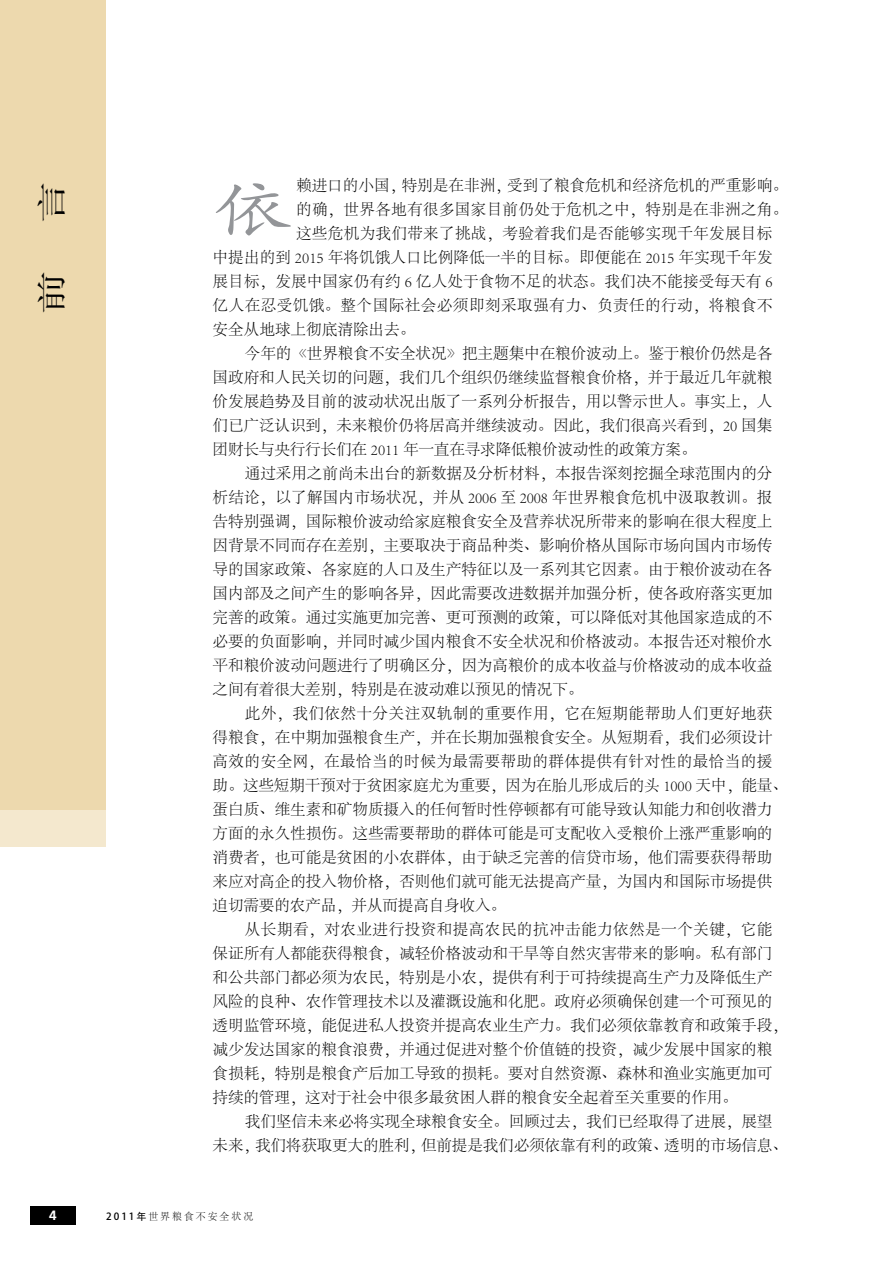
<style>
.page{position:relative;width:893px;height:1263px;background:#fff}
.page>*{position:absolute;margin:0;border:0;box-sizing:border-box;transform-origin:0 0}
.t1{font:63.6px "Adobe Kaiti Std";color:#939598;scale:1.25 1}
.t2{font:30px "Sim Sun";color:#000;scale:1.5 1}
.t3{font:300 15.6px "Adobe Song Std";letter-spacing:-.005em;color:#000}
.t4{font:300 15.6px "Adobe Song Std";letter-spacing:.03em;color:#000}
.t5{font:300 15.6px "Adobe Song Std";letter-spacing:.02em;color:#000}
.t6{font:300 15.6px "Adobe Song Std";letter-spacing:.025em;color:#000}
.t7{font:700 13.5px "Frutiger LT Std";color:#fff}
.t8{font:300 9.9px "Adobe Song Std";letter-spacing:.2em;color:#000}
.s1{font-family:"Adobe Heiti Std";font-weight:400}
</style>
<div class="page">
<div style="left:0;top:0;width:105px;height:846px;background:#edd9ae"></div>
<div style="left:0;top:810px;width:105px;height:36px;background:#f4e8ce"></div>
<div style="left:30px;top:1206px;width:45px;height:18px;background:#000"></div>
<h2 class="t2" style="left:36px;top:225px;width:31px;rotate:-90deg">言</h2>
<h2 class="t2" style="left:36px;top:315px;width:31px;rotate:-90deg">前</h2>
<h1 class="t1" style="left:213px;top:171px;width:65px">依</h1>
<p class="t3" style="left:296px;top:177px;width:493px">赖进口的小国，特别是在非洲，受到了粮食危机和经济危机的严重影响。</p>
<p class="t5" style="left:296px;top:201px;width:494px">的确，世界各地有很多国家目前仍处于危机之中，特别是在非洲之角。</p>
<p class="t5" style="left:296px;top:225px;width:478px">这些危机为我们带来了挑战，考验着我们是否能够实现千年发展目标</p>
<p class="t3" style="left:213px;top:249px;width:561px">中提出的到 2015 年将饥饿人口比例降低一半的目标。即便能在 2015 年实现千年发</p>
<p class="t3" style="left:213px;top:273px;width:561px">展目标，发展中国家仍有约 6 亿人处于食物不足的状态。我们决不能接受每天有 6</p>
<p class="t4" style="left:213px;top:297px;width:562px">亿人在忍受饥饿。整个国际社会必须即刻采取强有力、负责任的行动，将粮食不</p>
<p class="t3" style="left:213px;top:321px;width:204px">安全从地球上彻底清除出去。</p>
<p class="t3" style="left:245px;top:345px;width:529px">今年的《世界粮食不安全状况》把主题集中在粮价波动上。鉴于粮价仍然是各</p>
<p class="t3" style="left:213px;top:369px;width:561px">国政府和人民关切的问题，我们几个组织仍继续监督粮食价格，并于最近几年就粮</p>
<p class="t3" style="left:213px;top:393px;width:561px">价发展趋势及目前的波动状况出版了一系列分析报告，用以警示世人。事实上，人</p>
<p class="t3" style="left:213px;top:417px;width:561px">们已广泛认识到，未来粮价仍将居高并继续波动。因此，我们很高兴看到，20 国集</p>
<p class="t3" style="left:213px;top:441px;width:486px">团财长与央行行长们在 2011 年一直在寻求降低粮价波动性的政策方案。</p>
<p class="t3" style="left:245px;top:465px;width:529px">通过采用之前尚未出台的新数据及分析材料，本报告深刻挖掘全球范围内的分</p>
<p class="t3" style="left:213px;top:489px;width:561px">析结论，以了解国内市场状况，并从 2006 至 2008 年世界粮食危机中汲取教训。报</p>
<p class="t3" style="left:213px;top:513px;width:561px">告特别强调，国际粮价波动给家庭粮食安全及营养状况所带来的影响在很大程度上</p>
<p class="t3" style="left:213px;top:537px;width:561px">因背景不同而存在差别，主要取决于商品种类、影响价格从国际市场向国内市场传</p>
<p class="t3" style="left:213px;top:561px;width:561px">导的国家政策、各家庭的人口及生产特征以及一系列其它因素。由于粮价波动在各</p>
<p class="t3" style="left:213px;top:585px;width:561px">国内部及之间产生的影响各异，因此需要改进数据并加强分析，使各政府落实更加</p>
<p class="t3" style="left:213px;top:609px;width:561px">完善的政策。通过实施更加完善、更可预测的政策，可以降低对其他国家造成的不</p>
<p class="t3" style="left:213px;top:633px;width:561px">必要的负面影响，并同时减少国内粮食不安全状况和价格波动。本报告还对粮价水</p>
<p class="t3" style="left:213px;top:657px;width:561px">平和粮价波动问题进行了明确区分，因为高粮价的成本收益与价格波动的成本收益</p>
<p class="t3" style="left:213px;top:681px;width:372px">之间有着很大差别，特别是在波动难以预见的情况下。</p>
<p class="t4" style="left:245px;top:705px;width:529px">此外，我们依然十分关注双轨制的重要作用，它在短期能帮助人们更好地获</p>
<p class="t3" style="left:213px;top:729px;width:562px">得粮食，在中期加强粮食生产，并在长期加强粮食安全。从短期看，我们必须设计</p>
<p class="t6" style="left:213px;top:753px;width:561px">高效的安全网，在最恰当的时候为最需要帮助的群体提供有针对性的最恰当的援</p>
<p class="t3" style="left:213px;top:777px;width:577px">助。这些短期干预对于贫困家庭尤为重要，因为在胎儿形成后的头 1000 天中，能量、</p>
<p class="t3" style="left:213px;top:801px;width:561px">蛋白质、维生素和矿物质摄入的任何暂时性停顿都有可能导致认知能力和创收潜力</p>
<p class="t3" style="left:213px;top:825px;width:561px">方面的永久性损伤。这些需要帮助的群体可能是可支配收入受粮价上涨严重影响的</p>
<p class="t3" style="left:213px;top:849px;width:561px">消费者，也可能是贫困的小农群体，由于缺乏完善的信贷市场，他们需要获得帮助</p>
<p class="t3" style="left:213px;top:873px;width:561px">来应对高企的投入物价格，否则他们就可能无法提高产量，为国内和国际市场提供</p>
<p class="t3" style="left:213px;top:897px;width:295px">迫切需要的农产品，并从而提高自身收入。</p>
<p class="t4" style="left:245px;top:921px;width:529px">从长期看，对农业进行投资和提高农民的抗冲击能力依然是一个关键，它能</p>
<p class="t3" style="left:213px;top:945px;width:561px">保证所有人都能获得粮食，减轻价格波动和干旱等自然灾害带来的影响。私有部门</p>
<p class="t3" style="left:213px;top:969px;width:561px">和公共部门都必须为农民，特别是小农，提供有利于可持续提高生产力及降低生产</p>
<p class="t3" style="left:213px;top:993px;width:561px">风险的良种、农作管理技术以及灌溉设施和化肥。政府必须确保创建一个可预见的</p>
<p class="t3" style="left:213px;top:1017px;width:577px">透明监管环境，能促进私人投资并提高农业生产力。我们必须依靠教育和政策手段，</p>
<p class="t3" style="left:213px;top:1041px;width:561px">减少发达国家的粮食浪费，并通过促进对整个价值链的投资，减少发展中国家的粮</p>
<p class="t3" style="left:213px;top:1065px;width:561px">食损耗，特别是粮食产后加工导致的损耗。要对自然资源、森林和渔业实施更加可</p>
<p class="t3" style="left:213px;top:1089px;width:527px">持续的管理，这对于社会中很多最贫困人群的粮食安全起着至关重要的作用。</p>
<p class="t3" style="left:245px;top:1113px;width:529px">我们坚信未来必将实现全球粮食安全。回顾过去，我们已经取得了进展，展望</p>
<p class="t3" style="left:213px;top:1137px;width:577px">未来，我们将获取更大的胜利，但前提是我们必须依靠有利的政策、透明的市场信息、</p>
<p class="t7" style="left:49px;top:1207px;width:9px">4</p>
<p class="t8" style="left:106px;top:1211px;width:148px"><span class="s1">2011年</span>世界粮食不安全状况</p>
</div>
